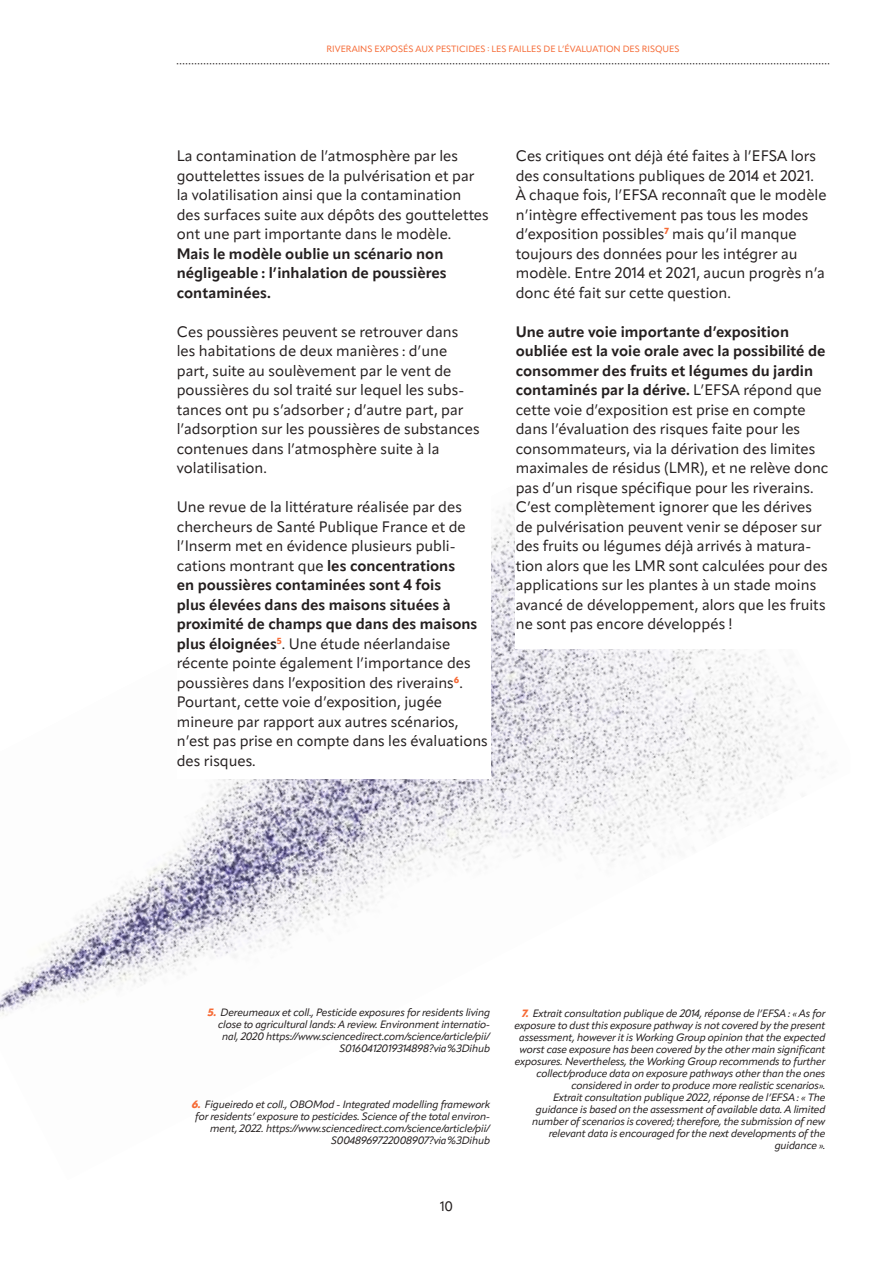
<style>
.page{position:relative;width:893px;height:1263px;background:#fff}
.page>*{position:absolute;margin:0;border:0;box-sizing:border-box;transform-origin:0 0}
.t1{font:15px/19.5px "Apparat";color:#241f1f}
.t2{font:700 15px/19.5px "Apparat";color:#241f1f}
.t3{font:13.5px "Apparat";color:#241f1f}
.t4{font:italic 10.5px/12px "Apparat";letter-spacing:-.02em;color:#241f1f;text-align:right}
.t5{font:9px "Apparat";color:#f66a35}
.s1{font-weight:700}
.s2{font-weight:800;color:#f66a35}
</style>
<div class="page">
<img style="left:0;top:502px;width:819px;height:514px">
<div style="left:177px;top:142px;width:313px;height:636px;background:#fff"></div>
<div style="left:516px;top:142px;width:313px;height:507px;background:#fff"></div>
<svg style="left:177px;top:64px;width:652px;height:1px"></svg>
<p class="t5" style="left:327px;top:44px;width:354px">RIVERAINS EXPOSÉS AUX PESTICIDES : LES FAILLES DE L’ÉVALUATION DES RISQUES</p>
<p class="t1" style="left:177px;top:146px;width:314px">La contamination de l’atmosphère par les gouttelettes issues de la pulvérisation et par la volatilisation ainsi que la contamination<br>des surfaces suite aux dépôts des gouttelettes ont une part importante dans le modèle.</p>
<p class="t2" style="left:177px;top:244px;width:271px">Mais le modèle oublie un scénario non négligeable : l’inhalation de poussières contaminées.</p>
<p class="t1" style="left:177px;top:322px;width:304px">Ces poussières peuvent se retrouver dans les habitations de deux manières : d’une part, suite au soulèvement par le vent de poussières du sol traité sur lequel les subs&shy;tances ont pu s’adsorber ; d’autre part, par l’adsorption sur les poussières de substances contenues dans l’atmosphère suite à la volatilisation.</p>
<p class="t1" style="left:177px;top:497px;width:313px">Une revue de la littérature réalisée par des chercheurs de Santé Publique France et de l’Inserm met en évidence plusieurs publi&shy;cations montrant que <span class="s1">les concentrations<br>en poussières contaminées sont 4 fois<br>plus élevées dans des maisons situées à proximité de champs que dans des maisons plus éloignées</span><sup>5</sup>. Une étude néerlandaise récente pointe également l’importance des poussières dans l’exposition des riverains<sup>6</sup>.<br>Pourtant, cette voie d’exposition, jugée mineure par rapport aux autres scénarios, n’est pas prise en compte dans les évaluations des risques.</p>
<p class="t1" style="left:516px;top:146px;width:312px">Ces critiques ont déjà été faites à l’EFSA lors des consultations publiques de 2014 et 2021.<br>À chaque fois, l’EFSA reconnaît que le modèle n’intègre effectivement pas tous les modes d’exposition possibles<sup>7</sup> mais qu’il manque toujours des données pour les intégrer au modèle. Entre 2014 et 2021, aucun progrès n’a donc été fait sur cette question.</p>
<p class="t1" style="left:516px;top:322px;width:314px"><span class="s1">Une autre voie importante d’exposition oubliée est la voie orale avec la possibilité de consommer des fruits et légumes du jardin contaminés par la dérive.</span> L’EFSA répond que cette voie d’exposition est prise en compte dans l’évaluation des risques faite pour les consommateurs, via la dérivation des limites maximales de résidus (LMR), et ne relève donc pas d’un risque spécifique pour les riverains.<br>C’est complètement ignorer que les dérives de pulvérisation peuvent venir se déposer sur des fruits ou légumes déjà arrivés à matura&shy;tion alors que les LMR sont calculées pour des applications sur les plantes à un stade moins avancé de développement, alors que les fruits ne sont pas encore développés !</p>
<p class="t4" style="left:208px;top:1007px;width:284px"><span class="s2">5.</span> Dereumeaux et coll., Pesticide exposures for residents living close to agricultural lands: A review. Environment internatio&shy;nal, 2020 https://www.sciencedirect.com/science/article/pii/ S0160412019314898?via%3Dihub</p>
<p class="t4" style="left:192px;top:1098px;width:300px"><span class="s2">6.</span> Figueiredo et coll., OBOMod - Integrated modelling framework for residents’ exposure to pesticides. Science of the total environ&shy;ment, 2022. https://www.sciencedirect.com/science/article/pii/ S0048969722008907?via%3Dihub</p>
<p class="t3" style="left:440px;top:1198px;width:14px">10</p>
<p class="t4" style="left:514px;top:1007px;width:313px"><span class="s2">7.</span> Extrait consultation publique de 2014, réponse de l’EFSA : « As for exposure to dust this exposure pathway is not covered by the present assessment, however it is Working Group opinion that the expected worst case exposure has been covered by the other main significant exposures. Nevertheless, the Working Group recommends to further collect/produce data on exposure pathways other than the ones considered in order to produce more realistic scenarios».<br>Extrait consultation publique 2022, réponse de l’EFSA : « The guidance is based on the assessment of available data. A limited number of scenarios is covered; therefore, the submission of new relevant data is encouraged for the next developments of the guidance ».</p>
</div>
